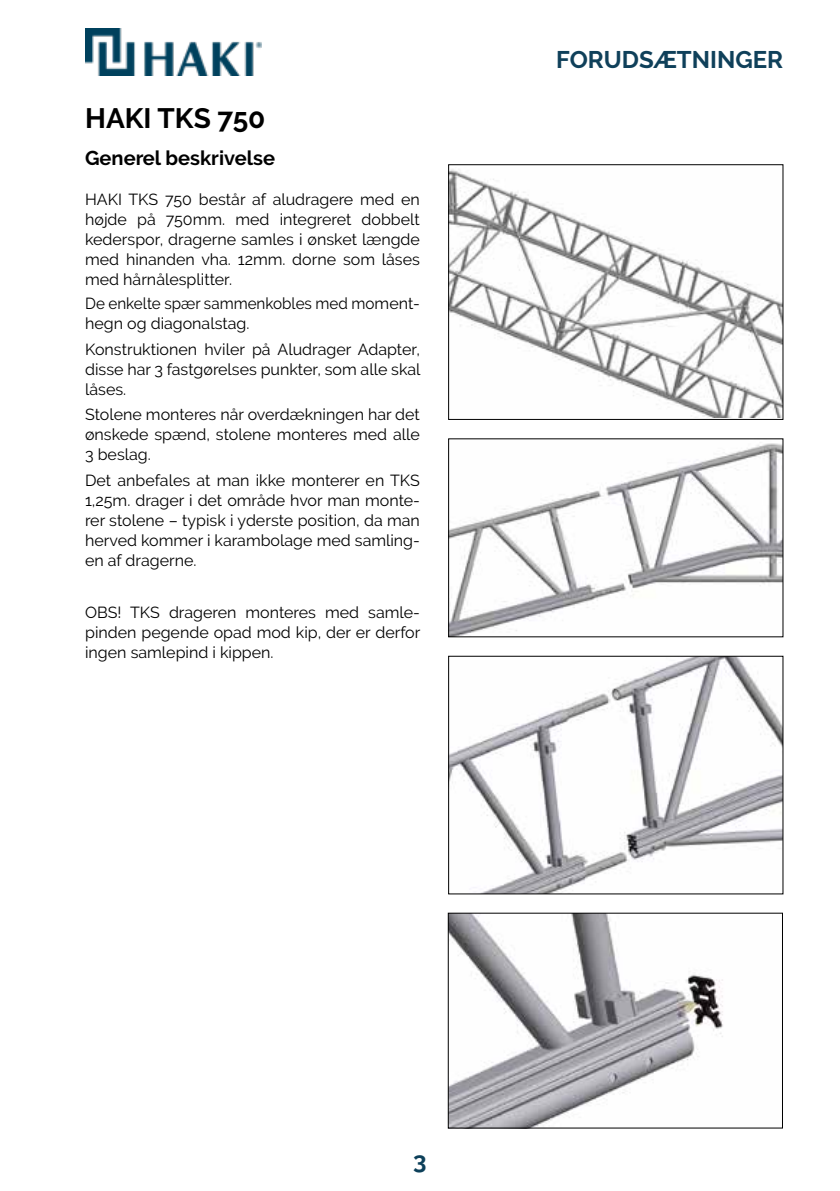
<style>
.page{position:relative;width:840px;height:1191px;background:#fff}
.page>*{position:absolute;margin:0;border:0;box-sizing:border-box;transform-origin:0 0}
.t1{font:700 28px "Raleway";color:#000}
.t2{font:700 24px "Raleway";color:#0f405a}
.t3{font:700 24px "Raleway";color:#0d405a}
.t4{font:700 20px "Raleway";color:#000}
.t5{font:16px/20px "Raleway";color:#000;text-align:justify}
.t6{font:16px/20px "Raleway";color:#000;scale:.95 1}
</style>
<div class="page">
<img style="left:85px;top:28px;width:176px;height:48px">
<img style="left:450px;top:169px;width:330px;height:248px">
<div style="left:448px;top:164px;width:334px;height:256px;border:1px solid #000"></div>
<img style="left:450px;top:443px;width:330px;height:192px">
<img style="left:450px;top:658px;width:330px;height:234px">
<img style="left:449px;top:915px;width:274px;height:211px">
<h1 class="t1" style="left:85px;top:103px;width:182px">HAKI TKS 750</h1>
<p class="t4" style="left:85px;top:146px;width:191px">Generel beskrivelse</p>
<p class="t5" style="left:85px;top:189px;width:336px">HAKI TKS 750 består af aludragere med en højde på 750mm. med integreret dobbelt kederspor, dragerne samles i ønsket længde med hinanden vha. 12mm. dorne som låses med hårnålesplitter.</p>
<p class="t6" style="left:85px;top:293px;width:354px">De enkelte spær sammenkobles med moment&shy;hegn og diagonalstag.</p>
<p class="t5" style="left:85px;top:339px;width:336px">Konstruktionen hviler på Aludrager Adapter, disse har 3 fastgørelses punkter, som alle skal låses.</p>
<p class="t5" style="left:85px;top:405px;width:336px">Stolene monteres når overdækningen har det ønskede spænd, stolene monteres med alle 3 beslag.</p>
<p class="t5" style="left:85px;top:470px;width:336px">Det anbefales at man ikke monterer en TKS 1,25m. drager i det område hvor man monte&shy;rer stolene – typisk i yderste position, da man herved kommer i karambolage med samling&shy;en af dragerne.</p>
<p class="t5" style="left:85px;top:602px;width:336px">OBS! TKS drageren monteres med samle&shy;pinden pegende opad mod kip, der er derfor ingen samlepind i kippen.</p>
<h2 class="t2" style="left:556px;top:46px;width:228px">FORUDSÆTNINGER</h2>
<h2 class="t3" style="left:413px;top:1146px;width:15px">3</h2>
</div>
